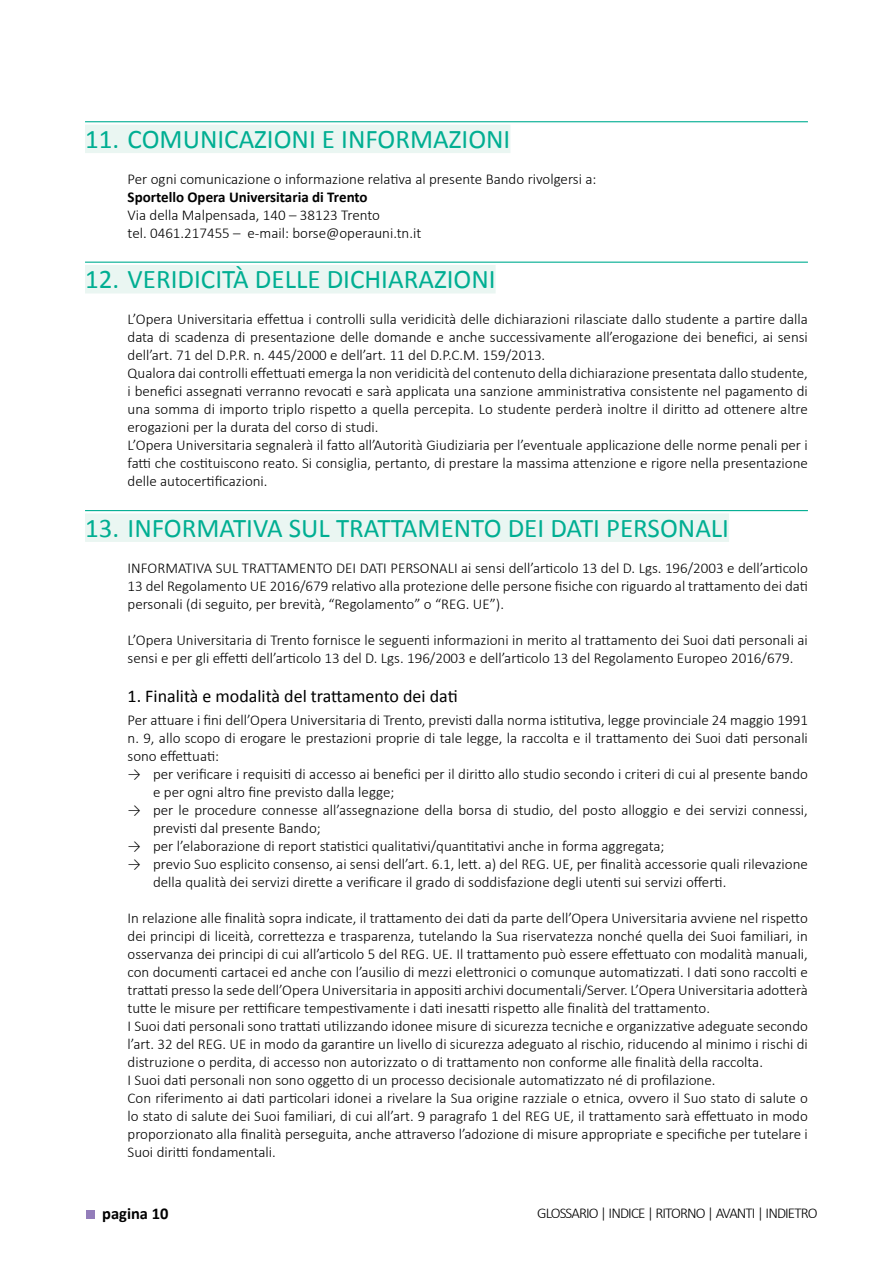
<style>
.page{position:relative;width:893px;height:1263px;background:#fff}
.page>*{position:absolute;margin:0;border:0;box-sizing:border-box;transform-origin:0 0}
.TITOLETTO{font:27px "Calibri";color:#00ae92}
.SOTTOTITOLETTO{font:18px "Calibri";color:#000}
.t1{font:700 16.5px "Calibri";color:#000}
.Paragrafo_base{font:300 15px/18px "Calibri";color:#000;text-align:justify}
.Paragrafo_base-2{font:300 15px "Calibri";letter-spacing:-.06em;color:#000}
.Paragrafo_base-3{font:700 15px "Calibri";color:#000}
</style>
<div class="page">
<div style="left:86px;top:1210px;width:9px;height:9px;background:#937dba"></div>
<hr style="left:85px;top:121px;width:723px;height:1px;background:#00ae92">
<div style="left:85px;top:125px;width:425px;height:28px;background:#eaf6f2"></div>
<hr style="left:85px;top:262px;width:723px;height:1px;background:#00ae92">
<div style="left:85px;top:265px;width:411px;height:28px;background:#eaf6f2"></div>
<hr style="left:85px;top:510px;width:723px;height:1px;background:#00ae92">
<div style="left:85px;top:513px;width:644px;height:29px;background:#eaf6f2"></div>
<p class="TITOLETTO" style="left:85px;top:122px;width:427px">11. COMUNICAZIONI E INFORMAZIONI</p>
<p class="Paragrafo_base" style="left:128px;top:170px;width:470px">Per ogni comunicazione o informazione relativa al presente Bando rivolgersi a:</p>
<p class="Paragrafo_base-3" style="left:128px;top:187px;width:242px">Sportello Opera Universitaria di Trento</p>
<p class="Paragrafo_base" style="left:128px;top:206px;width:254px">Via della Malpensada, 140 – 38123 Trento</p>
<p class="Paragrafo_base" style="left:128px;top:224px;width:295px">tel. 0461.217455 – e-mail: borse@operauni.tn.it</p>
<p class="TITOLETTO" style="left:85px;top:262px;width:412px">12. VERIDICITÀ DELLE DICHIARAZIONI</p>
<p class="Paragrafo_base" style="left:128px;top:310px;width:682px">L’Opera Universitaria effettua i controlli sulla veridicità delle dichiarazioni rilasciate dallo studente a partire dalla data di scadenza di presentazione delle domande e anche successivamente all’erogazione dei benefici, ai sensi dell’art. 71 del D.P.R. n. 445/2000 e dell’art. 11 del D.P.C.M. 159/2013.</p>
<p class="Paragrafo_base" style="left:128px;top:364px;width:682px">Qualora dai controlli effettuati emerga la non veridicità del contenuto della dichiarazione presentata dallo studente, i benefici assegnati verranno revocati e sarà applicata una sanzione amministrativa consistente nel pagamento di una somma di importo triplo rispetto a quella percepita. Lo studente perderà inoltre il diritto ad ottenere altre erogazioni per la durata del corso di studi.</p>
<p class="Paragrafo_base" style="left:128px;top:436px;width:682px">L’Opera Universitaria segnalerà il fatto all’Autorità Giudiziaria per l’eventuale applicazione delle norme penali per i fatti che costituiscono reato. Si consiglia, pertanto, di prestare la massima attenzione e rigore nella presentazione delle autocertificazioni.</p>
<p class="TITOLETTO" style="left:85px;top:511px;width:646px">13. INFORMATIVA SUL TRATTAMENTO DEI DATI PERSONALI</p>
<p class="Paragrafo_base" style="left:128px;top:558px;width:682px">INFORMATIVA SUL TRATTAMENTO DEI DATI PERSONALI ai sensi dell’articolo 13 del D. Lgs. 196/2003 e dell’articolo 13 del Regolamento UE 2016/679 relativo alla protezione delle persone fisiche con riguardo al trattamento dei dati personali (di seguito, per brevità, “Regolamento” o “REG. UE”).</p>
<p class="Paragrafo_base" style="left:128px;top:630px;width:682px">L’Opera Universitaria di Trento fornisce le seguenti informazioni in merito al trattamento dei Suoi dati personali ai sensi e per gli effetti dell’articolo 13 del D. Lgs. 196/2003 e dell’articolo 13 del Regolamento Europeo 2016/679.</p>
<p class="SOTTOTITOLETTO" style="left:128px;top:685px;width:332px">1. Finalità e modalità del trattamento dei dati</p>
<p class="Paragrafo_base" style="left:128px;top:710px;width:682px">Per attuare i fini dell’Opera Universitaria di Trento, previsti dalla norma istitutiva, legge provinciale 24 maggio 1991 n. 9, allo scopo di erogare le prestazioni proprie di tale legge, la raccolta e il trattamento dei Suoi dati personali sono effettuati:</p>
<p class="Paragrafo_base" style="left:153px;top:764px;width:656px;text-indent:-26px">→ per verificare i requisiti di accesso ai benefici per il diritto allo studio secondo i criteri di cui al presente bando e per ogni altro fine previsto dalla legge;</p>
<p class="Paragrafo_base" style="left:153px;top:800px;width:656px;text-indent:-26px">→ per le procedure connesse all’assegnazione della borsa di studio, del posto alloggio e dei servizi connessi, previsti dal presente Bando;</p>
<p class="Paragrafo_base" style="left:128px;top:836px;width:538px">→ per l’elaborazione di report statistici qualitativi/quantitativi anche in forma aggregata;</p>
<p class="Paragrafo_base" style="left:153px;top:854px;width:656px;text-indent:-26px">→ previo Suo esplicito consenso, ai sensi dell’art. 6.1, lett. a) del REG. UE, per finalità accessorie quali rilevazione della qualità dei servizi dirette a verificare il grado di soddisfazione degli utenti sui servizi offerti.</p>
<p class="Paragrafo_base" style="left:128px;top:908px;width:682px">In relazione alle finalità sopra indicate, il trattamento dei dati da parte dell’Opera Universitaria avviene nel rispetto dei principi di liceità, correttezza e trasparenza, tutelando la Sua riservatezza nonché quella dei Suoi familiari, in osservanza dei principi di cui all’articolo 5 del REG. UE. Il trattamento può essere effettuato con modalità manuali, con documenti cartacei ed anche con l’ausilio di mezzi elettronici o comunque automatizzati. I dati sono raccolti e trattati presso la sede dell’Opera Universitaria in appositi archivi documentali/Server. L’Opera Universitaria adotterà tutte le misure per rettificare tempestivamente i dati inesatti rispetto alle finalità del trattamento.</p>
<p class="Paragrafo_base" style="left:128px;top:1016px;width:682px">I Suoi dati personali sono trattati utilizzando idonee misure di sicurezza tecniche e organizzative adeguate secondo l’art. 32 del REG. UE in modo da garantire un livello di sicurezza adeguato al rischio, riducendo al minimo i rischi di distruzione o perdita, di accesso non autorizzato o di trattamento non conforme alle finalità della raccolta.</p>
<p class="Paragrafo_base" style="left:128px;top:1070px;width:589px">I Suoi dati personali non sono oggetto di un processo decisionale automatizzato né di profilazione.</p>
<p class="Paragrafo_base" style="left:128px;top:1088px;width:682px">Con riferimento ai dati particolari idonei a rivelare la Sua origine razziale o etnica, ovvero il Suo stato di salute o lo stato di salute dei Suoi familiari, di cui all’art. 9 paragrafo 1 del REG UE, il trattamento sarà effettuato in modo proporzionato alla finalità perseguita, anche attraverso l’adozione di misure appropriate e specifiche per tutelare i Suoi diritti fondamentali.</p>
<p class="t1" style="left:102px;top:1203px;width:68px">pagina 10</p>
<p class="Paragrafo_base-2" style="left:537px;top:1203px;width:282px">GLOSSARIO | INDICE | RITORNO | AVANTI | INDIETRO</p>
</div>
